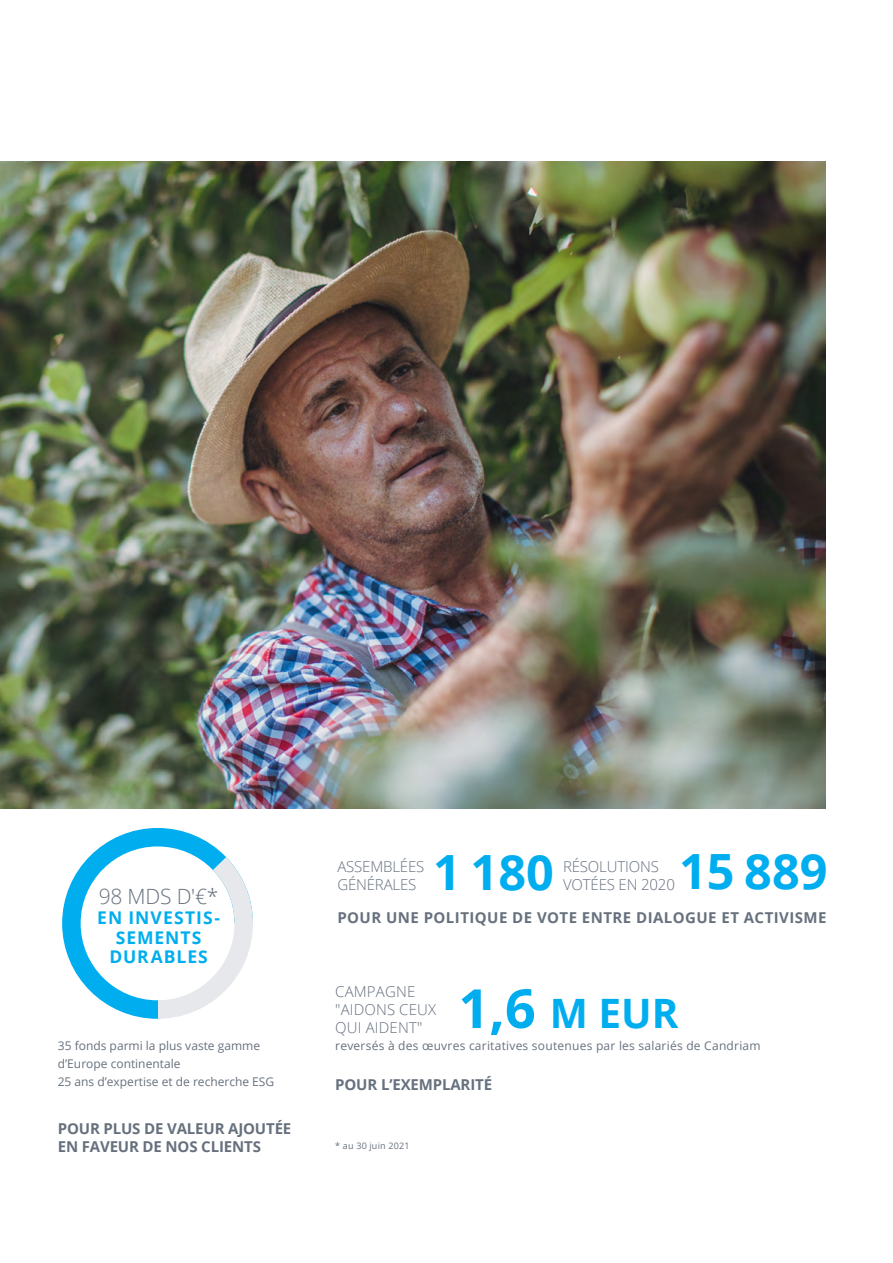
<style>
.page{position:relative;width:893px;height:1263px;background:#fff}
.page>*{position:absolute;margin:0;border:0;box-sizing:border-box;transform-origin:0 0}
.t1{font:700 48.6px "Open Sans";color:#00aeef}
.t2{font:700 40.5px "Open Sans";color:#00aeef}
.t3{font:300 21px "Open Sans";color:#67717e}
.t4{font:700 17.55px/19.6px "Open Sans";letter-spacing:.055em;color:#00aeef;text-align:center}
.t5{font:700 15px/18px "Open Sans";letter-spacing:-.01em;color:#67717e}
.t6{font:700 15px "Open Sans";letter-spacing:.03em;color:#67717e}
.t7{font:300 15px/18px "Open Sans";letter-spacing:-.01em;color:#67717e}
.t8{font:300 15px/18px "Open Sans";letter-spacing:.01em;color:#67717e}
.t9{font:12px/18px "Open Sans";color:#67717e}
.t10{font:12px "Open Sans";letter-spacing:.02em;color:#67717e}
.t11{font:9px "Open Sans";letter-spacing:.02em;color:#67717e}
.s1{font-size:54px}
</style>
<div class="page">
<img style="left:0;top:162px;width:825px;height:646px">
<svg style="left:62px;top:828px;width:191px;height:191px"></svg>
<h3 class="t3" style="left:99px;top:882px;width:121px">98 MDS D'€*</h3>
<h3 class="t4" style="left:97px;top:907px;width:124px">EN INVESTIS-<br>SEMENTS<br>DURABLES</h3>
<p class="t9" style="left:58px;top:1036px;width:218px">35 fonds parmi la plus vaste gamme d’Europe continentale<br>25 ans d’expertise et de recherche ESG</p>
<p class="t5" style="left:58px;top:1119px;width:235px">POUR PLUS DE VALEUR AJOUTÉE<br>EN FAVEUR DE NOS CLIENTS</p>
<h1 class="t1" style="left:433px;top:838px;width:122px">1 180</h1>
<h1 class="t1" style="left:679px;top:837px;width:150px">15 889</h1>
<p class="t7" style="left:337px;top:857px;width:89px">ASSEMBLÉES<br>GÉNÉRALES</p>
<p class="t7" style="left:563px;top:857px;width:113px">RÉSOLUTIONS<br>VOTÉES EN 2020</p>
<p class="t6" style="left:337px;top:906px;width:491px">POUR UNE POLITIQUE DE VOTE ENTRE DIALOGUE ET ACTIVISME</p>
<p class="t8" style="left:335px;top:982px;width:102px">CAMPAGNE "AIDONS CEUX<br>QUI AIDENT"</p>
<h2 class="t2" style="left:458px;top:985px;width:222px"><span class="s1">1,6</span> M EUR</h2>
<p class="t10" style="left:335px;top:1037px;width:427px">reversés à des œuvres caritatives soutenues par les salariés de Candriam</p>
<p class="t5" style="left:335px;top:1075px;width:158px">POUR L’EXEMPLARITÉ</p>
<p class="t11" style="left:335px;top:1140px;width:76px">* au 30 juin 2021</p>
</div>
